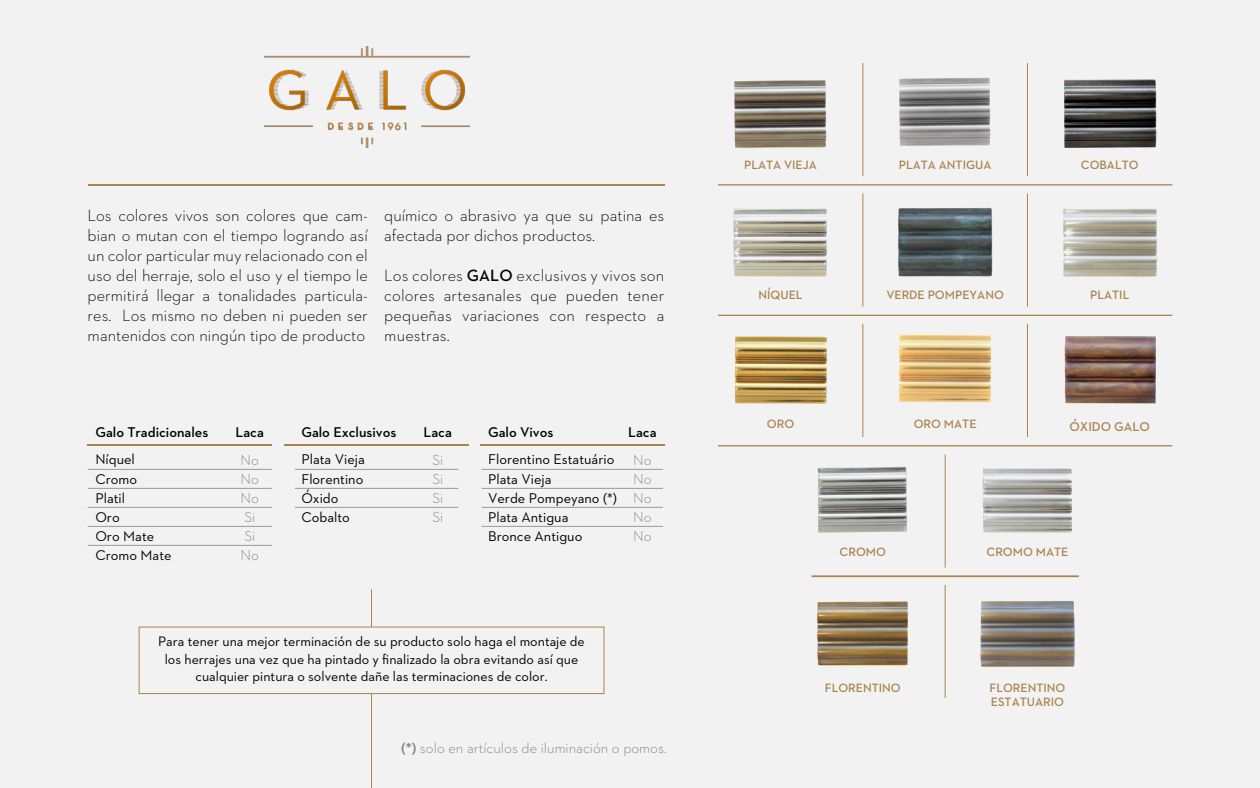
<style>
.page{position:relative;width:1260px;height:788px;background:#f2f2f2}
.page>*{position:absolute;margin:0;border:0;box-sizing:border-box;transform-origin:0 0}
.t1{font:300 16.62px/19.9px "Neutraface 2 Text";color:#000;text-align:justify}
.t2{font:300 14.79px/19.2px "Neutraface 2 Text";color:#808080;text-align:justify}
.t3{font:14.35px/19.2px "Neutraface 2 Text";color:#000}
.t4{font:600 14.35px "Neutraface 2 Text";color:#000}
.t5{font:14px/17.5px "Neutraface 2 Text";color:#000;text-align:center}
.t6{font:600 13.04px "Neutraface 2 Text";color:#a9834e}
.t7{font:600 12.34px/14.8px "Neutraface 2 Text";color:#a9834e}
.s1{font-weight:600}
</style>
<div class="page">
<hr style="left:88px;top:444px;width:184px;height:2px;background:#a9844d">
<hr style="left:285px;top:444px;width:184px;height:2px;background:#a9844d">
<hr style="left:480px;top:444px;width:184px;height:2px;background:#a9844d">
<hr style="left:88px;top:469px;width:184px;height:1px;background:#999">
<hr style="left:88px;top:488px;width:184px;height:1px;background:#999">
<hr style="left:88px;top:507px;width:184px;height:1px;background:#999">
<hr style="left:88px;top:526px;width:184px;height:1px;background:#999">
<hr style="left:88px;top:545px;width:184px;height:1px;background:#999">
<hr style="left:295px;top:469px;width:163px;height:1px;background:#999">
<hr style="left:295px;top:488px;width:163px;height:1px;background:#999">
<hr style="left:295px;top:507px;width:163px;height:1px;background:#999">
<hr style="left:482px;top:469px;width:181px;height:1px;background:#999">
<hr style="left:482px;top:488px;width:181px;height:1px;background:#999">
<hr style="left:482px;top:507px;width:181px;height:1px;background:#999">
<hr style="left:482px;top:526px;width:181px;height:1px;background:#999">
<hr style="left:88px;top:184px;width:576px;height:1px;background:#a9844d">
<div style="left:139px;top:626px;width:465px;height:68px;border:1px solid #a9844d"></div>
<hr style="left:371px;top:693px;width:1px;height:95px;background:#a9844d">
<hr style="left:371px;top:589px;width:1px;height:38px;background:#a9844d">
<hr style="left:718px;top:314px;width:454px;height:2px;background:#a9844d">
<hr style="left:718px;top:184px;width:454px;height:1px;background:#a9844d">
<img style="left:1049px;top:314px;width:122px;height:90px">
<img style="left:899px;top:77px;width:92px;height:69px">
<img style="left:1064px;top:79px;width:93px;height:69px">
<img style="left:885px;top:184px;width:122px;height:93px">
<img style="left:718px;top:184px;width:128px;height:93px">
<img style="left:1049px;top:184px;width:122px;height:94px">
<img style="left:734px;top:80px;width:93px;height:69px">
<hr style="left:862px;top:193px;width:1px;height:113px;background:#a9844d">
<hr style="left:1027px;top:324px;width:1px;height:113px;background:#a9844d">
<hr style="left:1027px;top:193px;width:1px;height:113px;background:#a9844d">
<hr style="left:718px;top:445px;width:454px;height:1px;background:#a9844d">
<hr style="left:1027px;top:63px;width:1px;height:113px;background:#a9844d">
<hr style="left:862px;top:63px;width:1px;height:113px;background:#a9844d">
<img style="left:734px;top:336px;width:93px;height:68px">
<img style="left:899px;top:334px;width:93px;height:69px">
<hr style="left:862px;top:324px;width:1px;height:113px;background:#a9844d">
<hr style="left:812px;top:575px;width:267px;height:2px;background:#a9844d">
<img style="left:804px;top:445px;width:118px;height:88px">
<img style="left:982px;top:468px;width:90px;height:65px">
<hr style="left:945px;top:454px;width:1px;height:113px;background:#a9844d">
<img style="left:811px;top:576px;width:109px;height:91px">
<img style="left:980px;top:600px;width:95px;height:67px">
<hr style="left:945px;top:585px;width:1px;height:113px;background:#a9844d">
<img style="left:264px;top:46px;width:205px;height:101px">
<p class="t1" style="left:88px;top:205px;width:282px">Los colores vivos son colores que cam&shy;bian o mutan con el tiempo logrando así un color particular muy relacionado con el uso del herraje, solo el uso y el tiempo le permitirá llegar a tonalidades particula&shy;res. Los mismo no deben ni pueden ser mantenidos con ningún tipo de producto</p>
<p class="t1" style="left:384px;top:205px;width:282px">químico o abrasivo ya que su patina es afectada por dichos productos.</p>
<p class="t1" style="left:384px;top:265px;width:282px">Los colores <span class="s1">GALO</span> exclusivos y vivos son colores artesanales que pueden tener pequeñas variaciones con respecto a muestras.</p>
<p class="t4" style="left:95px;top:423px;width:115px">Galo Tradicionales</p>
<p class="t4" style="left:236px;top:423px;width:30px">Laca</p>
<p class="t3" style="left:95px;top:449px;width:78px">Níquel<br>Cromo<br>Platil<br>Oro<br>Oro Mate<br>Cromo Mate</p>
<p class="t2" style="left:241px;top:450px;width:20px;text-align:left">No<br>No<br>No<br>Si<br>Si<br>No</p>
<p class="t4" style="left:301px;top:423px;width:97px">Galo Exclusivos</p>
<p class="t4" style="left:424px;top:423px;width:30px">Laca</p>
<p class="t3" style="left:301px;top:449px;width:65px">Plata Vieja<br>Florentino<br>Óxido<br>Cobalto</p>
<p class="t2" style="left:432px;top:450px;width:12px">Si Si Si Si</p>
<p class="t4" style="left:488px;top:423px;width:67px">Galo Vivos</p>
<p class="t4" style="left:628px;top:423px;width:30px">Laca</p>
<p class="t3" style="left:488px;top:449px;width:130px">Florentino Estatuário<br>Plata Vieja<br>Verde Pompeyano (*)<br>Plata Antigua<br>Bronce Antiguo</p>
<p class="t2" style="left:633px;top:450px;width:20px">No No No No No</p>
<p class="t5" style="left:158px;top:632px;width:428px">Para tener una mejor terminación de su producto solo haga el montaje de los herrajes una vez que ha pintado y finalizado la obra evitando así que cualquier pintura o solvente dañe las terminaciones de color.</p>
<p class="t2" style="left:401px;top:738px;width:267px"><span class="s1">(*)</span> solo en artículos de iluminación o pomos.</p>
<p class="t7" style="left:744px;top:157px;width:74px">PLATA VIEJA</p>
<p class="t7" style="left:899px;top:157px;width:94px">PLATA ANTIGUA</p>
<p class="t7" style="left:1081px;top:157px;width:59px">COBALTO</p>
<p class="t7" style="left:758px;top:287px;width:46px">NÍQUEL</p>
<p class="t7" style="left:886px;top:287px;width:119px">VERDE POMPEYANO</p>
<p class="t7" style="left:1090px;top:287px;width:41px">PLATIL</p>
<p class="t7" style="left:767px;top:416px;width:29px">ORO</p>
<p class="t7" style="left:914px;top:416px;width:64px">ORO MATE</p>
<p class="t6" style="left:1070px;top:418px;width:82px">ÓXIDO GALO</p>
<p class="t7" style="left:840px;top:544px;width:48px">CROMO</p>
<p class="t7" style="left:987px;top:544px;width:83px">CROMO MATE</p>
<p class="t7" style="left:825px;top:680px;width:77px">FLORENTINO</p>
<p class="t7" style="left:989px;top:680px;width:77px">FLORENTINO<br>ESTATUARIO</p>
</div>
